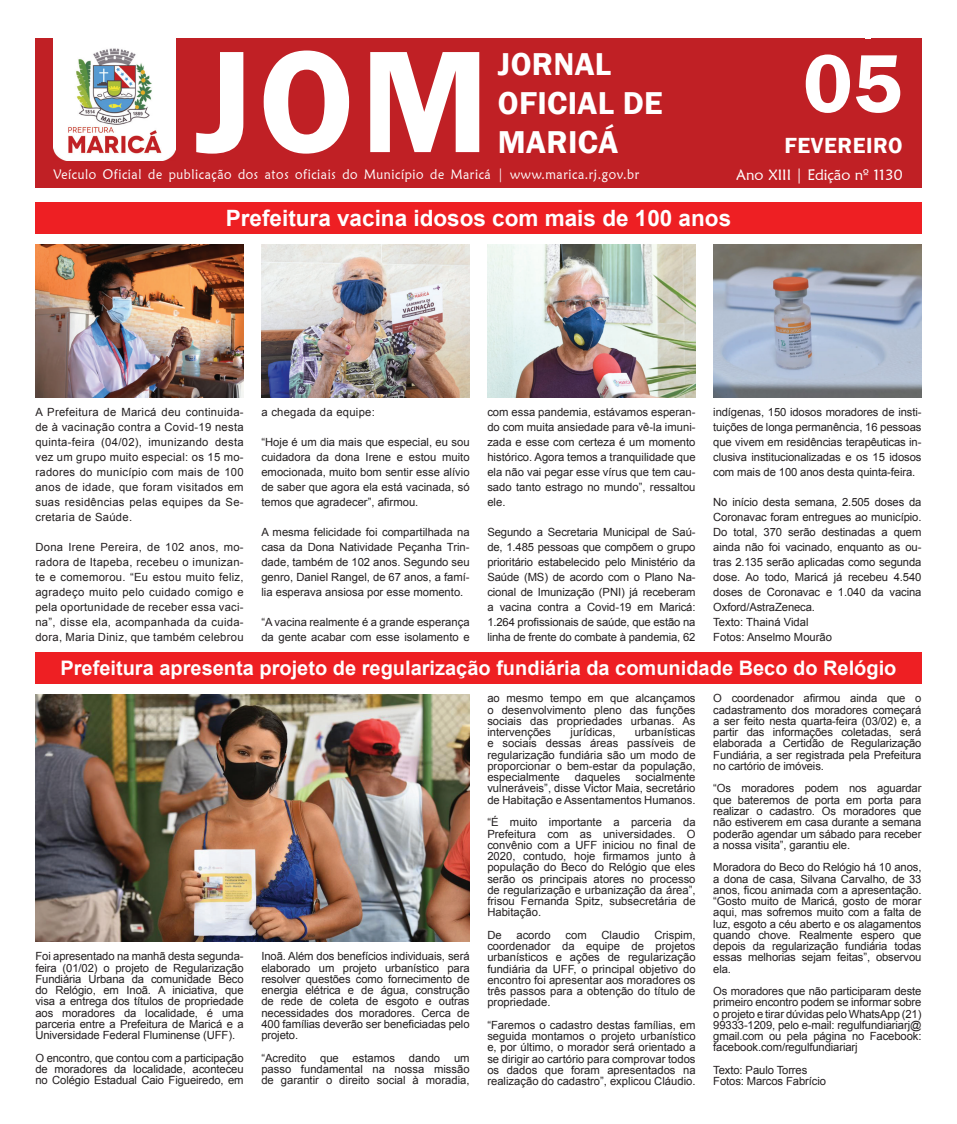
<style>
.page{position:relative;width:957px;height:1124px;background:#fff}
.page>*{position:absolute;margin:0;border:0;box-sizing:border-box;transform-origin:0 0}
.t1{font:600 150px "Franklin Gothic";color:#fff}
.t2{font:600 85px "Franklin Gothic";color:#fff}
.t3{font:600 32.5px/38.8px "Franklin Gothic";letter-spacing:.01em;color:#fff}
.t4{font:700 22.5px "Arial";color:#fff}
.t5{font:600 22.5px "Franklin Gothic";letter-spacing:.025em;color:#fff}
.t6{font:700 20px "Arial";color:#fff}
.t7{font:15px "Maiandra GD";color:#fff}
.t8{font:13.75px "Maiandra GD";letter-spacing:.05em;color:#fff;scale:.9 1}
.t9{font:12.5px "Maiandra GD";color:#fff}
.t10{font:11.25px/11.2px "Arial";color:#231f20;text-align:justify}
.t11{font:11.25px "Arial";letter-spacing:.025em;color:#231f20}
</style>
<div class="page">
<div style="left:870px;top:38px;width:51px;height:21px;background:#c02025"></div>
<div style="left:35px;top:38px;width:830px;height:21px;background:#c02025"></div>
<div style="left:35px;top:202px;width:886px;height:32px;background:#ee1f23"></div>
<div style="left:35px;top:651px;width:886px;height:32px;background:#ee1f23"></div>
<img style="left:35px;top:694px;width:435px;height:247px">
<img style="left:35px;top:244px;width:209px;height:153px">
<img style="left:261px;top:244px;width:209px;height:153px">
<img style="left:713px;top:244px;width:208px;height:153px">
<img style="left:487px;top:244px;width:208px;height:153px">
<div style="left:35px;top:39px;width:886px;height:149px;background:#c02025"></div>
<img style="left:54px;top:38px;width:121px;height:123px">
<p class="t9" style="left:237px;top:41px;width:428px">JORNAL OFICIAL DE MARICÁ | nº 1130 | Ano XIII | 05 de fevereiro de 2021</p>
<h1 class="t1" style="left:195px;top:9px;width:295px">JOM</h1>
<h3 class="t3" style="left:498px;top:45px;width:166px">JORNAL<br>OFICIAL DE<br>MARICÁ</h3>
<h2 class="t2" style="left:803px;top:31px;width:101px">05</h2>
<h3 class="t5" style="left:784px;top:131px;width:120px">FEVEREIRO</h3>
<p class="t8" style="left:54px;top:166px;width:652px">Veículo Oficial de publicação dos atos oficiais do Município de Maricá | www.marica.rj.gov.br</p>
<h3 class="t7" style="left:736px;top:166px;width:168px">Ano XIII | Edição nº 1130</h3>
<h3 class="t4" style="left:226px;top:203px;width:507px">Prefeitura vacina idosos com mais de 100 anos</h3>
<p class="t10" style="left:35px;top:404px;width:210px;line-height:15px">A Prefeitura de Maricá deu continuida&shy;de à vacinação contra a Covid-19 nesta quinta-feira (04/02), imunizando desta vez um grupo muito especial: os 15 mo&shy;radores do município com mais de 100 anos de idade, que foram visitados em suas residências pelas equipes da Se&shy;cretaria de Saúde.</p>
<p class="t10" style="left:35px;top:539px;width:210px;line-height:15px">Dona Irene Pereira, de 102 anos, mo&shy;radora de Itapeba, recebeu o imunizan&shy;te e comemorou. “Eu estou muito feliz, agradeço muito pelo cuidado comigo e pela oportunidade de receber essa vaci&shy;na”, disse ela, acompanhada da cuida&shy;dora, Maria Diniz, que também celebrou</p>
<p class="t11" style="left:261px;top:404px;width:115px">a chegada da equipe:</p>
<p class="t10" style="left:261px;top:434px;width:210px;line-height:15px">“Hoje é um dia mais que especial, eu sou cuidadora da dona Irene e estou muito emocionada, muito bom sentir esse alívio de saber que agora ela está vacinada, só temos que agradecer”, afirmou.</p>
<p class="t10" style="left:261px;top:524px;width:210px;line-height:15px">A mesma felicidade foi compartilhada na casa da Dona Natividade Peçanha Trin&shy;dade, também de 102 anos. Segundo seu genro, Daniel Rangel, de 67 anos, a famí&shy;lia esperava ansiosa por esse momento.</p>
<p class="t10" style="left:261px;top:614px;width:210px;line-height:15px">“A vacina realmente é a grande esperança da gente acabar com esse isolamento e</p>
<p class="t10" style="left:487px;top:404px;width:210px;line-height:15px">com essa pandemia, estávamos esperan&shy;do com muita ansiedade para vê-la imuni&shy;zada e esse com certeza é um momento histórico. Agora temos a tranquilidade que ela não vai pegar esse vírus que tem cau&shy;sado tanto estrago no mundo”, ressaltou ele.</p>
<p class="t10" style="left:487px;top:524px;width:210px;line-height:15px">Segundo a Secretaria Municipal de Saú&shy;de, 1.485 pessoas que compõem o grupo prioritário estabelecido pelo Ministério da Saúde (MS) de acordo com o Plano Na&shy;cional de Imunização (PNI) já receberam a vacina contra a Covid-19 em Maricá:<br>1.264 profissionais de saúde, que estão na linha de frente do combate à pandemia, 62</p>
<p class="t10" style="left:713px;top:404px;width:210px;line-height:15px">indígenas, 150 idosos moradores de insti&shy;tuições de longa permanência, 16 pessoas que vivem em residências terapêuticas in&shy;clusiva institucionalizadas e os 15 idosos com mais de 100 anos desta quinta-feira.</p>
<p class="t10" style="left:713px;top:494px;width:210px;line-height:15px;text-align:left">No início desta semana, 2.505 doses da Coronavac foram entregues ao município.<br>Do total, 370 serão destinadas a quem ainda não foi vacinado, enquanto as ou&shy;tras 2.135 serão aplicadas como segunda dose. Ao todo, Maricá já recebeu 4.540 doses de Coronavac e 1.040 da vacina Oxford/AstraZeneca.<br>Texto: Thainá Vidal<br>Fotos: Anselmo Mourão</p>
<h3 class="t6" style="left:60px;top:654px;width:837px">Prefeitura apresenta projeto de regularização fundiária da comunidade Beco do Relógio</h3>
<p class="t10" style="left:35px;top:950px;width:210px">Foi apresentado na manhã desta segunda&shy;feira (01/02) o projeto de Regularização Fundiária Urbana da comunidade Beco do Relógio, em Inoã. A iniciativa, que visa a entrega dos títulos de propriedade aos moradores da localidade, é uma parceria entre a Prefeitura de Maricá e a Universidade Federal Fluminense (UFF).</p>
<p class="t10" style="left:35px;top:1051px;width:210px">O encontro, que contou com a participação de moradores da localidade, aconteceu no Colégio Estadual Caio Figueiredo, em</p>
<p class="t10" style="left:261px;top:950px;width:210px">Inoã. Além dos benefícios individuais, será elaborado um projeto urbanístico para resolver questões como fornecimento de energia elétrica e de água, construção de rede de coleta de esgoto e outras necessidades dos moradores. Cerca de 400 famílias deverão ser beneficiadas pelo projeto.</p>
<p class="t10" style="left:261px;top:1051px;width:210px">“Acredito que estamos dando um passo fundamental na nossa missão de garantir o direito social à moradia,</p>
<p class="t10" style="left:487px;top:692px;width:210px">ao mesmo tempo em que alcançamos o desenvolvimento pleno das funções sociais das propriedades urbanas. As intervenções</p>
<p class="t10" style="left:487px;top:726px;width:210px;text-indent:148px">urbanísticas e sociais dessas áreas passíveis de regularização fundiária são um modo de proporcionar o bem-estar da população, especialmente</p>
<p class="t10" style="left:570px;top:726px;width:47px">jurídicas,</p>
<p class="t10" style="left:487px;top:771px;width:210px;text-indent:148px">socialmente vulneráveis”, disse Victor Maia, secretário de Habitação e Assentamentos Humanos.</p>
<p class="t10" style="left:487px;top:816px;width:210px">“É muito importante a parceria da Prefeitura com as universidades. O convênio com a UFF iniciou no final de 2020, contudo, hoje firmamos junto à população do Beco do Relógio que eles serão os principais atores no processo de regularização e urbanização da área”, frisou Fernanda Spitz, subsecretária de Habitação.</p>
<p class="t10" style="left:487px;top:929px;width:16px">De</p>
<p class="t10" style="left:516px;top:929px;width:36px">acordo</p>
<p class="t10" style="left:565px;top:929px;width:23px">com</p>
<p class="t10" style="left:601px;top:929px;width:40px">Claudio</p>
<p class="t10" style="left:575px;top:771px;width:47px">daqueles</p>
<p class="t10" style="left:487px;top:929px;width:210px;text-indent:167px">Crispim, coordenador da equipe de projetos urbanísticos e ações de regularização fundiária da UFF, o principal objetivo do encontro foi apresentar aos moradores os três passos para a obtenção do título de propriedade.</p>
<p class="t10" style="left:487px;top:1019px;width:210px">“Faremos o cadastro destas famílias, em seguida montamos o projeto urbanístico e, por último, o morador será orientado a se dirigir ao cartório para comprovar todos os dados que foram apresentados na realização do cadastro”, explicou Cláudio.</p>
<p class="t10" style="left:713px;top:692px;width:210px">O coordenador afirmou ainda que o cadastramento dos moradores começará a ser feito nesta quarta-feira (03/02) e, a partir das informações coletadas, será elaborada a Certidão de Regularização Fundiária, a ser registrada pela Prefeitura no cartório de imóveis.</p>
<p class="t10" style="left:713px;top:782px;width:210px">“Os moradores podem nos aguardar que bateremos de porta em porta para realizar o cadastro. Os moradores que não estiverem em casa durante a semana poderão agendar um sábado para receber a nossa visita”, garantiu ele.</p>
<p class="t10" style="left:713px;top:861px;width:210px">Moradora do Beco do Relógio há 10 anos, a dona de casa, Silvana Carvalho, de 33 anos, ficou animada com a apresentação. “Gosto muito de Maricá, gosto de morar aqui, mas sofremos muito com a falta de luz, esgoto a céu aberto e os alagamentos quando chove. Realmente espero que depois da regularização fundiária todas essas melhorias sejam feitas”, observou ela.</p>
<p class="t10" style="left:713px;top:985px;width:210px">Os moradores que não participaram deste primeiro encontro podem se informar sobre o projeto e tirar dúvidas pelo WhatsApp (21)<br>99333-1209, pelo e-mail: regulfundiariarj@ gmail.com ou pela página no Facebook: facebook.com/regulfundiariarj</p>
<p class="t10" style="left:713px;top:1064px;width:114px">Texto: Paulo Torres<br>Fotos: Marcos Fabrício</p>
</div>
